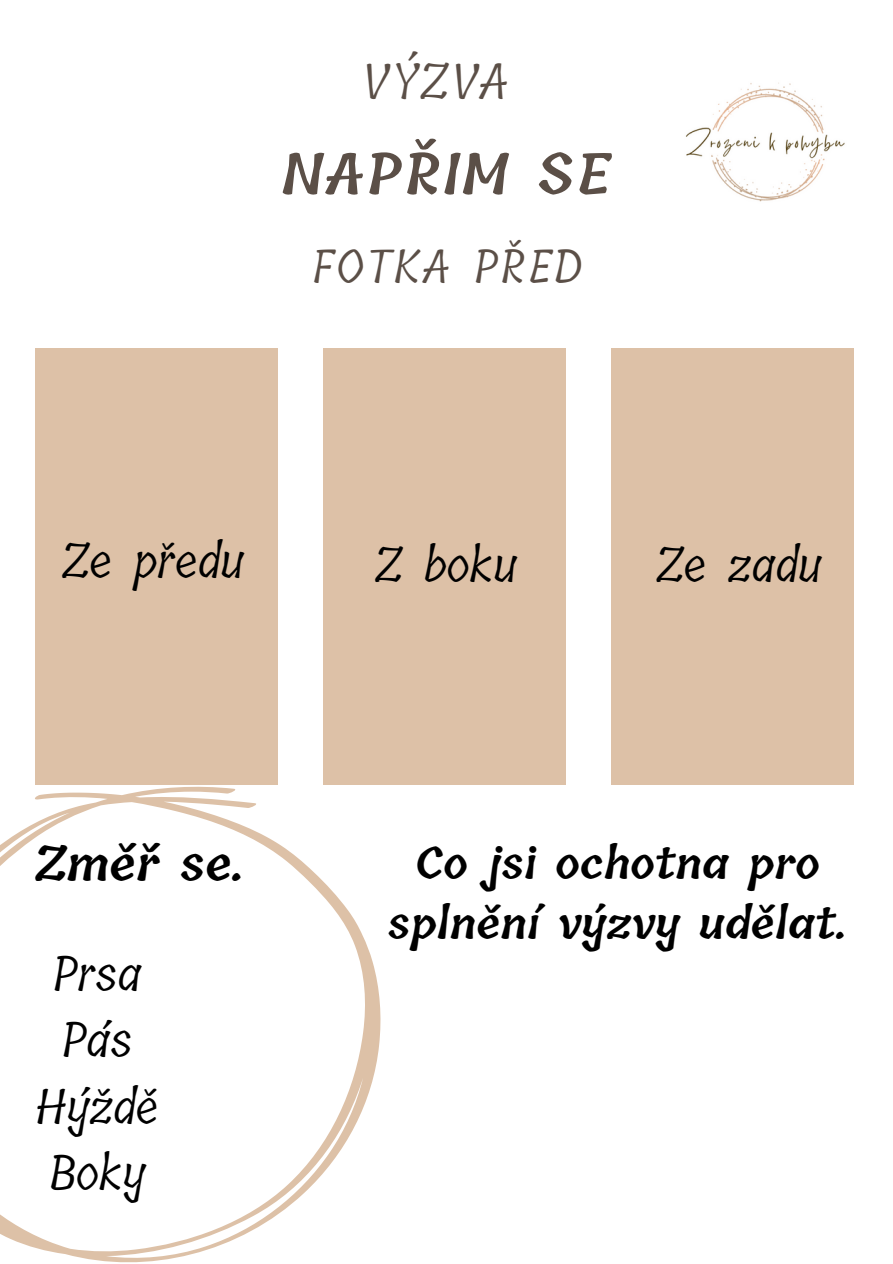
<style>
.page{position:relative;width:893px;height:1264px;background:#fff}
.page>*{position:absolute;margin:0;border:0;box-sizing:border-box;transform-origin:0 0}
.t1{font:600 56.4px "Tillana";letter-spacing:.05em;color:#5b4f47}
.t2{font:48.9px "Tillana";letter-spacing:.05em;color:#5b4f47}
.t3{font:48px/66.3px "Tillana";color:#000;text-align:center}
.t4{font:600 48px "Tillana";color:#000}
.t5{font:45.9px "Tillana";letter-spacing:.05em;color:#5b4f47}
.t6{font:600 43.5px/60.8px "Tillana";color:#000;text-align:center}
</style>
<div class="page">
<img style="left:686px;top:82px;width:159px;height:120px">
<div style="left:35px;top:348px;width:243px;height:436px;background:#ddc1a7"></div>
<div style="left:323px;top:348px;width:243px;height:436px;background:#ddc1a7"></div>
<div style="left:611px;top:348px;width:243px;height:436px;background:#ddc1a7"></div>
<svg style="left:0;top:784px;width:382px;height:478px"></svg>
<p class="t2" style="left:362px;top:42px;width:147px">VÝZVA</p>
<p class="t1" style="left:282px;top:129px;width:329px">NAPŘIM SE</p>
<p class="t5" style="left:311px;top:230px;width:272px">FOTKA PŘED</p>
<p class="t3" style="left:62px;top:528px;width:184px">Ze předu</p>
<p class="t3" style="left:375px;top:532px;width:144px">Z boku</p>
<p class="t3" style="left:656px;top:532px;width:167px">Ze zadu</p>
<p class="t4" style="left:35px;top:825px;width:212px">Změř se.</p>
<p class="t6" style="left:388px;top:833px;width:461px">Co jsi ochotna pro splnění výzvy udělat.</p>
<p class="t3" style="left:35px;top:941px;width:125px">Prsa<br>Pás<br>Hýždě<br>Boky</p>
</div>
